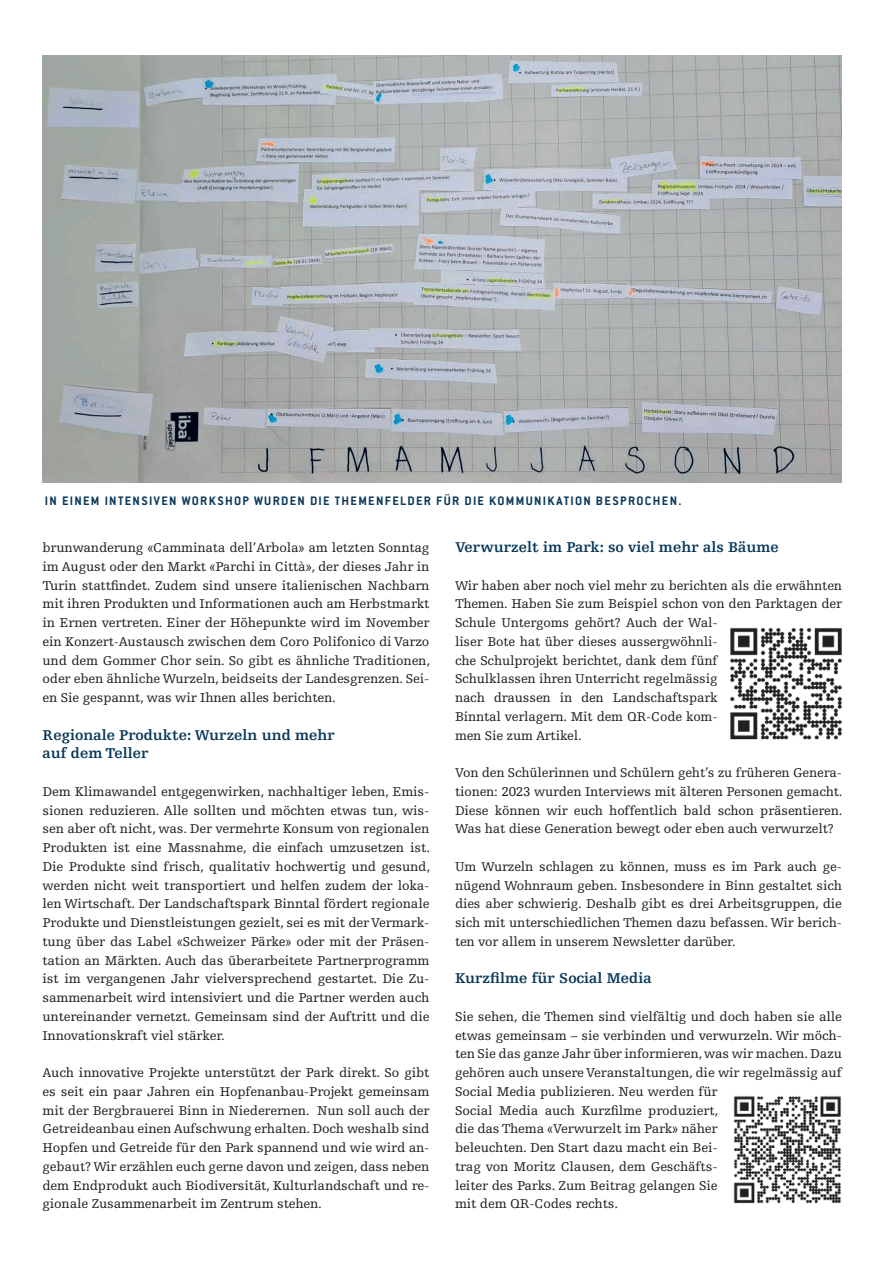
<style>
.page{position:relative;width:893px;height:1263px;background:#fff}
.page>*{position:absolute;margin:0;border:0;box-sizing:border-box;transform-origin:0 0}
.t1{font:700 15px/18.8px "Egyptienne FLT Std";color:#083759}
.t2{font:13.5px/18.8px "Egyptienne FLT Std";letter-spacing:-.01em;color:#231f20;text-align:justify}
.t3{font:700 13.5px "Conduit ITC Std";letter-spacing:.1em;color:#083759}
</style>
<div class="page">
<img style="left:43px;top:55px;width:799px;height:428px">
<img style="left:730px;top:627px;width:112px;height:113px">
<img style="left:733px;top:1096px;width:108px;height:107px">
<p class="t3" style="left:45px;top:492px;width:638px">IN EINEM INTENSIVEN WORKSHOP WURDEN DIE THEMENFELDER FÜR DIE KOMMUNIKATION BESPROCHEN.</p>
<p class="t2" style="left:43px;top:538px;width:389px">brunwanderung «Camminata dell’Arbola» am letzten Sonntag im August oder den Markt «Parchi in Città», der dieses Jahr in Turin stattfindet. Zudem sind unsere italienischen Nachbarn mit ihren Produkten und Informationen auch am Herbstmarkt in Ernen vertreten. Einer der Höhepunkte wird im November ein Konzert-Austausch zwischen dem Coro Polifonico di Varzo und dem Gommer Chor sein. So gibt es ähnliche Traditionen, oder eben ähnliche Wurzeln, beidseits der Landesgrenzen. Sei&shy;en Sie gespannt, was wir Ihnen alles berichten.</p>
<p class="t1" style="left:43px;top:725px;width:294px">Regionale Produkte: Wurzeln und mehr auf dem Teller</p>
<p class="t2" style="left:43px;top:782px;width:389px">Dem Klimawandel entgegenwirken, nachhaltiger leben, Emis&shy;sionen reduzieren. Alle sollten und möchten etwas tun, wis&shy;sen aber oft nicht, was. Der vermehrte Konsum von regionalen Produkten ist eine Massnahme, die einfach umzusetzen ist.<br>Die Produkte sind frisch, qualitativ hochwertig und gesund, werden nicht weit transportiert und helfen zudem der loka&shy;len Wirtschaft. Der Landschaftspark Binntal fördert regionale Produkte und Dienstleistungen gezielt, sei es mit der Vermark&shy;tung über das Label «Schweizer Pärke» oder mit der Präsen&shy;tation an Märkten. Auch das überarbeitete Partnerprogramm ist im vergangenen Jahr vielversprechend gestartet. Die Zu&shy;sammenarbeit wird intensiviert und die Partner werden auch untereinander vernetzt. Gemeinsam sind der Auftritt und die Innovationskraft viel stärker.</p>
<p class="t2" style="left:43px;top:1063px;width:388px">Auch innovative Projekte unterstützt der Park direkt. So gibt es seit ein paar Jahren ein Hopfenanbau-Projekt gemeinsam mit der Bergbrauerei Binn in Niederernen. Nun soll auch der Getreideanbau einen Aufschwung erhalten. Doch weshalb sind Hopfen und Getreide für den Park spannend und wie wird an&shy;gebaut? Wir erzählen euch gerne davon und zeigen, dass neben dem Endprodukt auch Biodiversität, Kulturlandschaft und re&shy;gionale Zusammenarbeit im Zentrum stehen.</p>
<p class="t1" style="left:455px;top:538px;width:325px">Verwurzelt im Park: so viel mehr als Bäume</p>
<p class="t2" style="left:455px;top:576px;width:388px;text-align:left">Wir haben aber noch viel mehr zu berichten als die erwähnten Themen. Haben Sie zum Beispiel schon von den Parktagen der Schule Untergoms gehört? Auch der Wal-<br>liser Bote hat über dieses aussergwöhnli-<br>che Schulprojekt berichtet, dank dem fünf<br>Schulklassen ihren Unterricht regelmässig<br>nach draussen in den Landschaftspark<br>Binntal verlagern. Mit dem QR-Code kom-<br>men Sie zum Artikel.</p>
<p class="t2" style="left:455px;top:763px;width:389px">Von den Schülerinnen und Schülern geht’s zu früheren Genera&shy;tionen: 2023 wurden Interviews mit älteren Personen gemacht.<br>Diese können wir euch hoffentlich bald schon präsentieren.<br>Was hat diese Generation bewegt oder eben auch verwurzelt?</p>
<p class="t2" style="left:455px;top:857px;width:388px">Um Wurzeln schlagen zu können, muss es im Park auch ge&shy;nügend Wohnraum geben. Insbesondere in Binn gestaltet sich dies aber schwierig. Deshalb gibt es drei Arbeitsgruppen, die sich mit unterschiedlichen Themen dazu befassen. Wir berich&shy;ten vor allem in unserem Newsletter darüber.</p>
<p class="t1" style="left:455px;top:969px;width:198px">Kurzfilme für Social Media</p>
<p class="t2" style="left:455px;top:1007px;width:388px;text-align:left">Sie sehen, die Themen sind vielfältig und doch haben sie alle etwas gemeinsam – sie verbinden und verwurzeln. Wir möch&shy;ten Sie das ganze Jahr über informieren, was wir machen. Dazu gehören auch unsere Veranstaltungen, die wir regelmässig auf Social Media publizieren. Neu werden für<br>Social Media auch Kurzfilme produziert,<br>die das Thema «Verwurzelt im Park» näher<br>beleuchten. Den Start dazu macht ein Bei-<br>trag von Moritz Clausen, dem Geschäfts-<br>leiter des Parks. Zum Beitrag gelangen Sie<br>mit dem QR-Codes rechts.</p>
</div>
